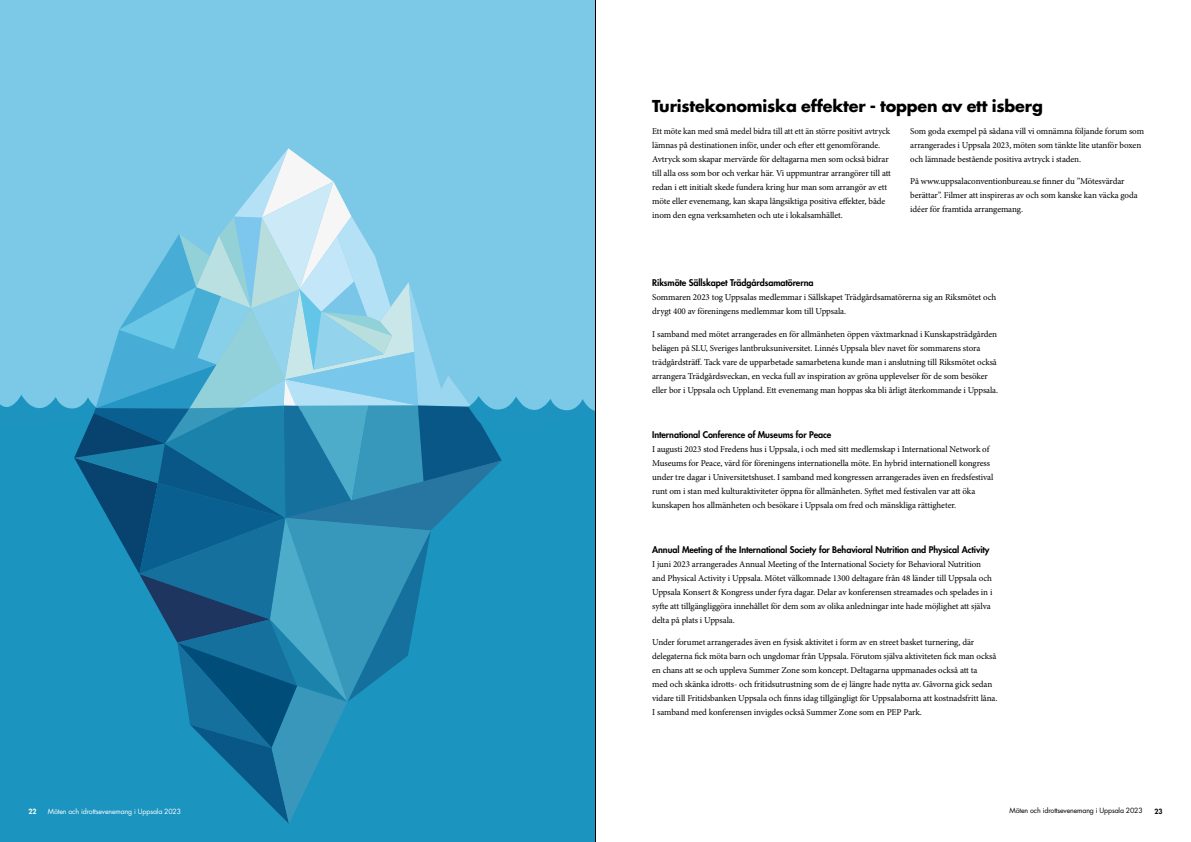
<style>
.page{position:relative;width:1191px;height:842px;background:#fff}
.page>*{position:absolute;margin:0;border:0;box-sizing:border-box;transform-origin:0 0}
.t1{font:700 16px "Futura Std";letter-spacing:-.01em;color:#000}
.t2{font:9px/14px "Minion Pro";letter-spacing:-.01em;color:#000}
.t3{font:800 9px "Futura Std";letter-spacing:-.01em;color:#000}
.t4{font:7px "Futura Std";letter-spacing:-.02em;color:#fff}
.t5{font:7px "Futura Std";letter-spacing:-.02em;color:#000}
.t6{font:800 7px "Futura Std";color:#fff}
.t7{font:800 7px "Futura Std";color:#000}
</style>
<div class="page">
<div style="left:0;top:0;width:595px;height:415px;background:#7bc8e7"></div>
<div style="left:0;top:412px;width:595px;height:430px;background:#1b94bf"></div>
<svg style="left:0;top:148px;width:595px;height:676px"></svg>
<hr style="left:595px;top:0;width:1px;height:842px;background:#000">
<h1 class="t1" style="left:652px;top:96px;width:392px">Turistekonomiska effekter - toppen av ett isberg</h1>
<p class="t2" style="left:652px;top:124px;width:240px">Ett möte kan med små medel bidra till att ett än större positivt avtryck lämnas på destinationen inför, under och efter ett genomförande.<br>Avtryck som skapar mervärde för deltagarna men som också bidrar till alla oss som bor och verkar här. Vi uppmuntrar arrangörer till att redan i ett initialt skede fundera kring hur man som arrangör av ett möte eller evenemang, kan skapa långsiktiga positiva effekter, både inom den egna verksamheten och ute i lokalsamhället.</p>
<p class="t2" style="left:910px;top:124px;width:235px">Som goda exempel på sådana vill vi omnämna följande forum som arrangerades i Uppsala 2023, möten som tänkte lite utanför boxen och lämnade bestående positiva avtryck i staden.</p>
<p class="t2" style="left:910px;top:175px;width:229px">På www.uppsalaconventionbureau.se finner du ”Mötesvärdar berättar”. Filmer att inspireras av och som kanske kan väcka goda idéer för framtida arrangemang.</p>
<p class="t3" style="left:652px;top:277px;width:163px">Riksmöte Sällskapet Trädgårdsamatörerna</p>
<p class="t2" style="left:652px;top:290px;width:345px">Sommaren 2023 tog Uppsalas medlemmar i Sällskapet Trädgårdsamatörerna sig an Riksmötet och drygt 400 av föreningens medlemmar kom till Uppsala.</p>
<p class="t2" style="left:652px;top:327px;width:347px">I samband med mötet arrangerades en för allmänheten öppen växtmarknad i Kunskapsträdgården belägen på SLU, Sveriges lantbruksuniversitet. Linnés Uppsala blev navet för sommarens stora trädgårdsträff. Tack vare de upparbetade samarbetena kunde man i anslutning till Riksmötet också arrangera Trädgårdsveckan, en vecka full av inspiration av gröna upplevelser för de som besöker eller bor i Uppsala och Uppland. Ett evenemang man hoppas ska bli årligt återkommande i Uppsala.</p>
<p class="t3" style="left:652px;top:429px;width:181px">International Conference of Museums for Peace</p>
<p class="t2" style="left:652px;top:442px;width:343px">I augusti 2023 stod Fredens hus i Uppsala, i och med sitt medlemskap i International Network of Museums for Peace, värd för föreningens internationella möte. En hybrid internationell kongress under tre dagar i Universitetshuset. I samband med kongressen arrangerades även en fredsfestival runt om i stan med kulturaktiviteter öppna för allmänheten. Syftet med festivalen var att öka kunskapen hos allmänheten och besökare i Uppsala om fred och mänskliga rättigheter.</p>
<p class="t3" style="left:652px;top:544px;width:339px">Annual Meeting of the International Society for Behavioral Nutrition and Physical Activity</p>
<p class="t2" style="left:652px;top:557px;width:342px">I juni 2023 arrangerades Annual Meeting of the International Society for Behavioral Nutrition and Physical Activity i Uppsala. Mötet välkomnade 1300 deltagare från 48 länder till Uppsala och Uppsala Konsert &amp; Kongress under fyra dagar. Delar av konferensen streamades och spelades in i syfte att tillgängliggöra innehållet för dem som av olika anledningar inte hade möjlighet att själva delta på plats i Uppsala.</p>
<p class="t2" style="left:652px;top:636px;width:347px">Under forumet arrangerades även en fysisk aktivitet i form av en street basket turnering, där delegaterna fick möta barn och ungdomar från Uppsala. Förutom själva aktiviteten fick man också en chans att se och uppleva Summer Zone som koncept. Deltagarna uppmanades också att ta<br>med och skänka idrotts- och fritidsutrustning som de ej längre hade nytta av. Gåvorna gick sedan vidare till Fritidsbanken Uppsala och finns idag tillgängligt för Uppsalaborna att kostnadsfritt låna.<br>I samband med konferensen invigdes också Summer Zone som en PEP Park.</p>
<p class="t6" style="left:28px;top:807px;width:10px">22</p>
<p class="t4" style="left:48px;top:806px;width:135px">Möten och idrottsevenemang i Uppsala 2023</p>
<p class="t5" style="left:1009px;top:806px;width:135px">Möten och idrottsevenemang i Uppsala 2023</p>
<p class="t7" style="left:1154px;top:806px;width:10px">23</p>
</div>
